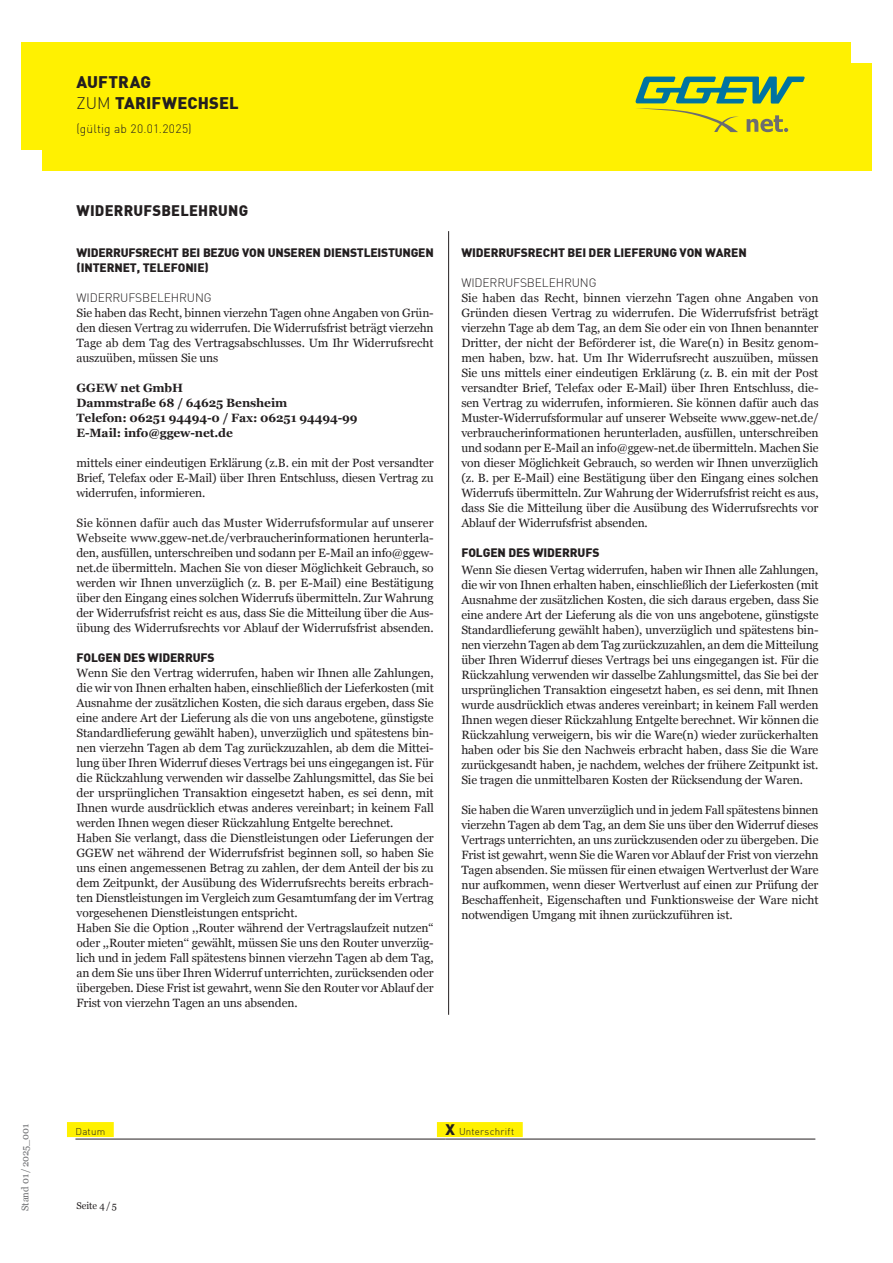
<style>
.page{position:relative;width:893px;height:1263px;background:#fff}
.page>*{position:absolute;margin:0;border:0;box-sizing:border-box;transform-origin:0 0}
.t1{font:900 16.5px/21px "DIN";letter-spacing:.01em;color:#231f20}
.t2{font:900 15px "DIN";letter-spacing:.015em;color:#231f20}
.t3{font:12px/15px "Georgia";letter-spacing:-.01em;color:#231f20;text-align:justify}
.t4{font:900 12px/15px "DIN";letter-spacing:-.01em;color:#231f20}
.t5{font:700 12px/15px "Georgia";letter-spacing:-.01em;color:#231f20}
.t6{font:300 12px "DIN";letter-spacing:-.01em;color:#231f20}
.t7{font:300 12px "DIN";letter-spacing:.015em;color:#231f20}
.t8{font:300 9.75px "DIN";letter-spacing:.025em;color:#231f20}
.t9{font:9.75px "Georgia";color:#6c6d70}
.t10{font:9.75px "Georgia";color:#231f20}
.s1{font-weight:300}
.s2{font-weight:900;font-size:15px}
</style>
<div class="page">
<div style="left:43px;top:64px;width:829px;height:107px;background:#fff101"></div>
<div style="left:21px;top:43px;width:829px;height:107px;background:#fff101"></div>
<svg style="left:635px;top:77px;width:170px;height:55px"></svg>
<hr style="left:75px;top:1139px;width:370px;height:1px;background:#231f20">
<hr style="left:445px;top:1139px;width:370px;height:1px;background:#231f20">
<div style="left:67px;top:1122px;width:47px;height:15px;background:#fff101"></div>
<div style="left:437px;top:1122px;width:86px;height:15px;background:#fff101"></div>
<hr style="left:448px;top:231px;width:1px;height:784px;background:#231f20">
<h1 class="t1" style="left:77px;top:71px;width:164px">AUFTRAG<br><span class="s1">ZUM</span> TARIFWECHSEL</h1>
<p class="t7" style="left:77px;top:122px;width:117px">(gültig ab 20.01.2025)</p>
<p class="t2" style="left:77px;top:200px;width:173px">WIDERRUFSBELEHRUNG</p>
<p class="t4" style="left:77px;top:244px;width:359px">WIDERRUFSRECHT BEI BEZUG VON UNSEREN DIENSTLEISTUNGEN (INTERNET, TELEFONIE)</p>
<p class="t6" style="left:77px;top:290px;width:137px">WIDERRUFSBELEHRUNG</p>
<p class="t3" style="left:77px;top:305px;width:359px">Sie haben das Recht, binnen vierzehn Tagen ohne Angaben von Grün&shy;den diesen Vertrag zu widerrufen. Die Widerrufsfrist beträgt vierzehn Tage ab dem Tag des Vertragsabschlusses. Um Ihr Widerrufsrecht auszuüben, müssen Sie uns</p>
<p class="t5" style="left:77px;top:379px;width:282px">GGEW net GmbH<br>Dammstraße 68 / 64625 Bensheim<br>Telefon: 06251 94494-0 / Fax: 06251 94494-99<br>E-Mail: info@ggew-net.de</p>
<p class="t3" style="left:77px;top:455px;width:359px">mittels einer eindeutigen Erklärung (z.B. ein mit der Post versandter Brief, Telefax oder E-Mail) über Ihren Entschluss, diesen Vertrag zu widerrufen, informieren.</p>
<p class="t3" style="left:77px;top:515px;width:359px">Sie können dafür auch das Muster Widerrufsformular auf unserer Webseite www.ggew-net.de/verbraucherinformationen herunterla&shy;den, ausfüllen, unterschreiben und sodann per E-Mail an info@ggew&shy;net.de übermitteln. Machen Sie von dieser Möglichkeit Gebrauch, so werden wir Ihnen unverzüglich (z. B. per E-Mail) eine Bestätigung über den Eingang eines solchen Widerrufs übermitteln. Zur Wahrung der Widerrufsfrist reicht es aus, dass Sie die Mitteilung über die Aus&shy;übung des Widerrufsrechts vor Ablauf der Widerrufsfrist absenden.</p>
<p class="t4" style="left:77px;top:649px;width:140px">FOLGEN DES WIDERRUFS</p>
<p class="t3" style="left:77px;top:665px;width:359px;text-align:left">Wenn Sie den Vertrag widerrufen, haben wir Ihnen alle Zahlungen, die wir von Ihnen erhalten haben, einschließlich der Lieferkosten (mit Ausnahme der zusätzlichen Kosten, die sich daraus ergeben, dass Sie eine andere Art der Lieferung als die von uns angebotene, günstigste Standardlieferung gewählt haben), unverzüglich und spätestens bin&shy;nen vierzehn Tagen ab dem Tag zurückzuzahlen, ab dem die Mittei&shy;lung über Ihren Widerruf dieses Vertrags bei uns eingegangen ist. Für die Rückzahlung verwenden wir dasselbe Zahlungsmittel, das Sie bei der ursprünglichen Transaktion eingesetzt haben, es sei denn, mit Ihnen wurde ausdrücklich etwas anderes vereinbart; in keinem Fall werden Ihnen wegen dieser Rückzahlung Entgelte berechnet.<br>Haben Sie verlangt, dass die Dienstleistungen oder Lieferungen der GGEW net während der Widerrufsfrist beginnen soll, so haben Sie uns einen angemessenen Betrag zu zahlen, der dem Anteil der bis zu dem Zeitpunkt, der Ausübung des Widerrufsrechts bereits erbrach&shy;ten Dienstleistungen im Vergleich zum Gesamtumfang der im Vertrag vorgesehenen Dienstleistungen entspricht.<br>Haben Sie die Option ,,Router während der Vertragslaufzeit nutzen‘‘ oder ,,Router mieten‘‘ gewählt, müssen Sie uns den Router unverzüg&shy;lich und in jedem Fall spätestens binnen vierzehn Tagen ab dem Tag, an dem Sie uns über Ihren Widerruf unterrichten, zurücksenden oder übergeben. Diese Frist ist gewahrt, wenn Sie den Router vor Ablauf der Frist von vierzehn Tagen an uns absenden.</p>
<p class="t4" style="left:461px;top:244px;width:287px">WIDERRUFSRECHT BEI DER LIEFERUNG VON WAREN</p>
<p class="t6" style="left:461px;top:275px;width:137px">WIDERRUFSBELEHRUNG</p>
<p class="t3" style="left:461px;top:290px;width:359px">Sie haben das Recht, binnen vierzehn Tagen ohne Angaben von Gründen diesen Vertrag zu widerrufen. Die Widerrufsfrist beträgt vierzehn Tage ab dem Tag, an dem Sie oder ein von Ihnen benannter Dritter, der nicht der Beförderer ist, die Ware(n) in Besitz genom&shy;men haben, bzw. hat. Um Ihr Widerrufsrecht auszuüben, müssen Sie uns mittels einer eindeutigen Erklärung (z. B. ein mit der Post versandter Brief, Telefax oder E-Mail) über Ihren Entschluss, die&shy;sen Vertrag zu widerrufen, informieren. Sie können dafür auch das Muster-Widerrufsformular auf unserer Webseite www.ggew-net.de/ verbraucherinformationen herunterladen, ausfüllen, unterschreiben und sodann per E-Mail an info@ggew-net.de übermitteln. Machen Sie von dieser Möglichkeit Gebrauch, so werden wir Ihnen unverzüglich (z. B. per E-Mail) eine Bestätigung über den Eingang eines solchen Widerrufs übermitteln. Zur Wahrung der Widerrufsfrist reicht es aus, dass Sie die Mitteilung über die Ausübung des Widerrufsrechts vor Ablauf der Widerrufsfrist absenden.</p>
<p class="t4" style="left:461px;top:544px;width:140px">FOLGEN DES WIDERRUFS</p>
<p class="t3" style="left:461px;top:562px;width:359px">Wenn Sie diesen Vertag widerrufen, haben wir Ihnen alle Zahlungen, die wir von Ihnen erhalten haben, einschließlich der Lieferkosten (mit Ausnahme der zusätzlichen Kosten, die sich daraus ergeben, dass Sie eine andere Art der Lieferung als die von uns angebotene, günstigste Standardlieferung gewählt haben), unverzüglich und spätestens bin&shy;nen vierzehn Tagen ab dem Tag zurückzuzahlen, an dem die Mitteilung über Ihren Widerruf dieses Vertrags bei uns eingegangen ist. Für die Rückzahlung verwenden wir dasselbe Zahlungsmittel, das Sie bei der ursprünglichen Transaktion eingesetzt haben, es sei denn, mit Ihnen wurde ausdrücklich etwas anderes vereinbart; in keinem Fall werden Ihnen wegen dieser Rückzahlung Entgelte berechnet. Wir können die Rückzahlung verweigern, bis wir die Ware(n) wieder zurückerhalten haben oder bis Sie den Nachweis erbracht haben, dass Sie die Ware zurückgesandt haben, je nachdem, welches der frühere Zeitpunkt ist.<br>Sie tragen die unmittelbaren Kosten der Rücksendung der Waren.</p>
<p class="t3" style="left:461px;top:802px;width:359px">Sie haben die Waren unverzüglich und in jedem Fall spätestens binnen vierzehn Tagen ab dem Tag, an dem Sie uns über den Widerruf dieses Vertrags unterrichten, an uns zurückzusenden oder zu übergeben. Die Frist ist gewahrt, wenn Sie die Waren vor Ablauf der Frist von vierzehn Tagen absenden. Sie müssen für einen etwaigen Wertverlust der Ware nur aufkommen, wenn dieser Wertverlust auf einen zur Prüfung der Beschaffenheit, Eigenschaften und Funktionsweise der Ware nicht notwendigen Umgang mit ihnen zurückzuführen ist.</p>
<p class="t9" style="left:18px;top:1211px;width:89px;rotate:-90deg">Stand 01 /2025_001</p>
<p class="t8" style="left:75px;top:1125px;width:31px">Datum</p>
<p class="t8" style="left:445px;top:1125px;width:70px"><span class="s2">X</span> Unterschrift</p>
<p class="t10" style="left:77px;top:1198px;width:42px">Seite 4/5</p>
</div>
